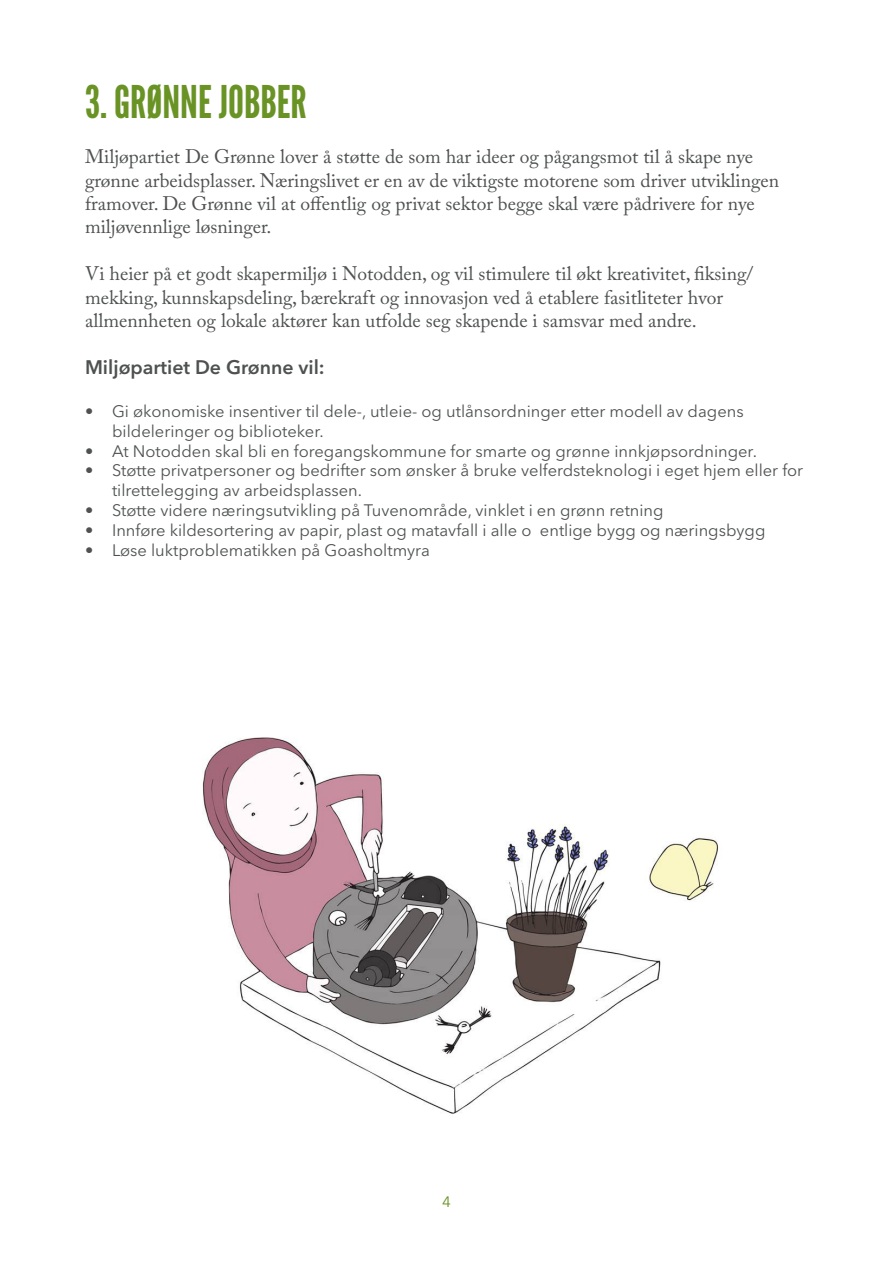
<style>
.page{position:relative;width:893px;height:1263px;background:#fff}
.page>*{position:absolute;margin:0;border:0;box-sizing:border-box;transform-origin:0 0}
.t1{font:45px "MDG Gothic";color:#6a9325}
.t2{font:19.5px/23.4px "Adobe Caslon Pro";color:#4f5151}
.t3{font:600 19.5px "Avenir Next LT Pro";color:#4f5151}
.t4{font:16.5px/19.8px "Avenir Next LT Pro";color:#4f5151}
.t5{font:15px "Avenir Next LT Pro";color:#6a9325}
</style>
<div class="page">
<img style="left:202px;top:737px;width:517px;height:377px">
<p class="t1" style="left:85px;top:75px;width:223px">3. GRØNNE JOBBER</p>
<p class="t2" style="left:85px;top:145px;width:696px">Miljøpartiet De Grønne lover å støtte de som har ideer og pågangsmot til å skape nye grønne arbeidsplasser. Næringslivet er en av de viktigste motorene som driver utviklingen framover. De Grønne vil at offentlig og privat sektor begge skal være pådrivere for nye miljøvennlige løsninger.</p>
<p class="t2" style="left:85px;top:262px;width:670px">Vi heier på et godt skapermiljø i Notodden, og vil stimulere til økt kreativitet, fiksing/ mekking, kunnskapsdeling, bærekraft og innovasjon ved å etablere fasitliteter hvor allmennheten og lokale aktører kan utfolde seg skapende i samsvar med andre.</p>
<p class="t3" style="left:85px;top:355px;width:241px">Miljøpartiet De Grønne vil:</p>
<p class="t4" style="left:112px;top:401px;width:633px;text-indent:-27px">• Gi økonomiske insentiver til dele-, utleie- og utlånsordninger etter modell av dagens bildeleringer og biblioteker.</p>
<p class="t4" style="left:85px;top:441px;width:673px">• At Notodden skal bli en foregangskommune for smarte og grønne innkjøpsordninger.</p>
<p class="t4" style="left:112px;top:461px;width:693px;text-indent:-27px">• Støtte privatpersoner og bedrifter som ønsker å bruke velferdsteknologi i eget hjem eller for tilrettelegging av arbeidsplassen.</p>
<p class="t4" style="left:85px;top:500px;width:580px">• Støtte videre næringsutvikling på Tuvenområde, vinklet i en grønn retning</p>
<p class="t4" style="left:85px;top:520px;width:682px">• Innføre kildesortering av papir, plast og matavfall i alle offentlige bygg og næringsbygg</p>
<p class="t4" style="left:85px;top:540px;width:346px">• Løse luktproblematikken på Goasholtmyra</p>
<p class="t5" style="left:442px;top:1193px;width:10px">4</p>
</div>
